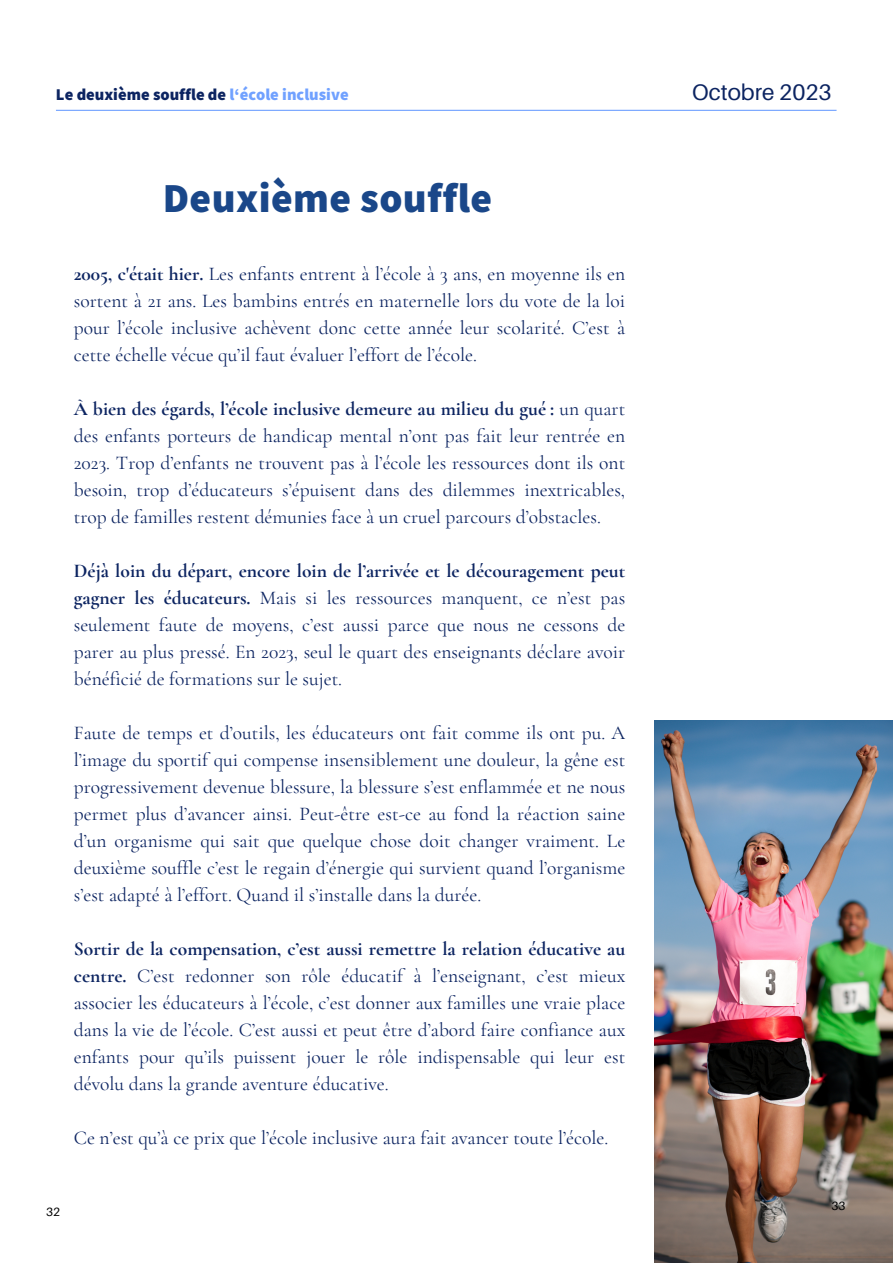
<style>
.page{position:relative;width:893px;height:1264px;background:#fff}
.page>*{position:absolute;margin:0;border:0;box-sizing:border-box;transform-origin:0 0}
.t1{font:900 41.25px "Source Sans Pro";letter-spacing:.01em;color:#1a4789}
.t2{font:22.5px "Aileron";color:#0c2461}
.t3{font:19.5px/27px "Cormorant Garamond";color:#0c2461;text-align:justify}
.t4{font:900 16.5px "Source Sans Pro";color:#0c2461}
.t5{font:12px "Aileron";color:#000}
.s1{color:#70a1ff}
.s2{font-weight:700}
</style>
<div class="page">
<hr style="left:56px;top:110px;width:780px;height:1px;background:#70a1ff">
<img style="left:655px;top:720px;width:237px;height:542px">
<p class="t4" style="left:56px;top:84px;width:294px">Le deuxième souffle de <span class="s1">l‘école inclusive</span></p>
<p class="t1" style="left:163px;top:171px;width:331px">Deuxième souffle</p>
<p class="t3" style="left:74px;top:261px;width:553px"><span class="s2">2005, c'était hier.</span> Les enfants entrent à l’école à 3 ans, en moyenne ils en sortent à 21 ans. Les bambins entrés en maternelle lors du vote de la loi pour l’école inclusive achèvent donc cette année leur scolarité. C’est à cette échelle vécue qu’il faut évaluer l’effort de l’école.</p>
<p class="t3" style="left:74px;top:395px;width:553px"><span class="s2">À bien des égards, l’école inclusive demeure au milieu du gué :</span> un quart des enfants porteurs de handicap mental n’ont pas fait leur rentrée en 2023. Trop d’enfants ne trouvent pas à l’école les ressources dont ils ont besoin, trop d’éducateurs s’épuisent dans des dilemmes inextricables, trop de familles restent démunies face à un cruel parcours d’obstacles.</p>
<p class="t3" style="left:74px;top:557px;width:553px"><span class="s2">Déjà loin du départ, encore loin de l’arrivée et le découragement peut gagner les éducateurs.</span> Mais si les ressources manquent, ce n’est pas seulement faute de moyens, c’est aussi parce que nous ne cessons de parer au plus pressé. En 2023, seul le quart des enseignants déclare avoir bénéficié de formations sur le sujet.</p>
<p class="t3" style="left:74px;top:719px;width:553px">Faute de temps et d’outils, les éducateurs ont fait comme ils ont pu. A l’image du sportif qui compense insensiblement une douleur, la gêne est progressivement devenue blessure, la blessure s’est enflammée et ne nous permet plus d’avancer ainsi. Peut-être est-ce au fond la réaction saine d’un organisme qui sait que quelque chose doit changer vraiment. Le deuxième souffle c’est le regain d’énergie qui survient quand l’organisme s’est adapté à l’effort. Quand il s’installe dans la durée.</p>
<p class="t3" style="left:74px;top:935px;width:553px"><span class="s2">Sortir de la compensation, c’est aussi remettre la relation éducative au centre.</span> C’est redonner son rôle éducatif à l’enseignant, c’est mieux associer les éducateurs à l’école, c’est donner aux familles une vraie place dans la vie de l’école. C’est aussi et peut être d’abord faire confiance aux enfants pour qu’ils puissent jouer le rôle indispensable qui leur est dévolu dans la grande aventure éducative.</p>
<p class="t3" style="left:74px;top:1124px;width:536px">Ce n’est qu’à ce prix que l’école inclusive aura fait avancer toute l’école.</p>
<p class="t5" style="left:46px;top:1203px;width:15px">32</p>
<p class="t2" style="left:692px;top:78px;width:141px">Octobre 2023</p>
<p class="t5" style="left:831px;top:1197px;width:15px">33</p>
</div>
